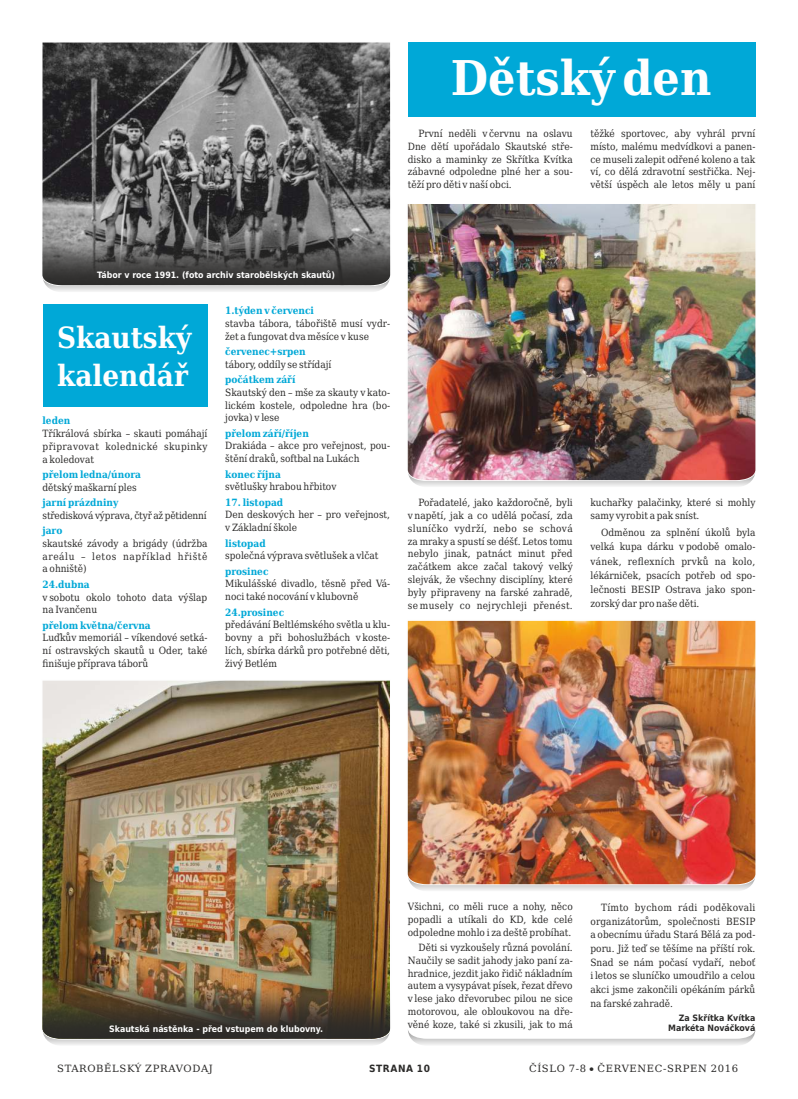
<style>
.page{position:relative;width:798px;height:1099px;background:#fff}
.page>*{position:absolute;margin:0;border:0;box-sizing:border-box;transform-origin:0 0}
.t1{font:700 47.88px "DejaVu Serif Condensed";color:#fefefe}
.t2{font:700 29.38px/37.9px "DejaVu Serif Condensed";color:#fefefe}
.t3{font:10px/12.8px "DejaVu Serif Condensed";color:#2b2a29;text-align:justify}
.t4{font:700 10px "DejaVu Serif Condensed";color:#00a8d7}
.t5{font:10px "DejaVu Serif";letter-spacing:.065em;color:#2b2a29}
.t6{font:700 10px "DejaVu Sans Condensed";letter-spacing:.06em;color:#2b2a29}
.t7{font:700 8.75px "DejaVu Sans Condensed";color:#fefefe}
.t8{font:700 8.75px/10.1px "DejaVu Sans Condensed";color:#2b2a29;text-align:right}
</style>
<div class="page">
<div style="left:43px;top:304px;width:164px;height:103px;background:#00a8d7"></div>
<svg style="left:47px;top:1040px;width:339px;height:5px"></svg>
<img style="left:43px;top:680px;width:347px;height:304px">
<img style="left:42px;top:984px;width:348px;height:54px">
<svg style="left:48px;top:287px;width:337px;height:5px"></svg>
<img style="left:42px;top:43px;width:348px;height:188px">
<img style="left:42px;top:231px;width:348px;height:54px">
<div style="left:407px;top:43px;width:348px;height:74px;background:#00a8d7"></div>
<svg style="left:413px;top:886px;width:337px;height:5px"></svg>
<img style="left:407px;top:621px;width:348px;height:263px">
<svg style="left:408px;top:1030px;width:347px;height:15px"></svg>
<svg style="left:413px;top:482px;width:337px;height:4px"></svg>
<img style="left:407px;top:204px;width:348px;height:276px">
<h1 class="t1" style="left:450px;top:58px;width:262px">Dětský den</h1>
<p class="t3" style="left:407px;top:128px;width:166px;text-indent:11px">První neděli v červnu na oslavu Dne dětí upořádalo Skautské stře&shy;disko a maminky ze Skřítka Kvítka zábavné odpoledne plné her a sou&shy;těží pro děti v naší obci.</p>
<p class="t3" style="left:590px;top:128px;width:166px">těžké sportovec, aby vyhrál první místo, malému medvídkovi a panen&shy;ce museli zalepit odřené koleno a tak ví, co dělá zdravotní sestřička. Nej&shy;větší úspěch ale letos měly u paní</p>
<p class="t7" style="left:97px;top:271px;width:239px">Tábor v roce 1991. (foto archiv starobělských skautů)</p>
<h2 class="t2" style="left:57px;top:322px;width:136px">Skautský kalendář</h2>
<p class="t4" style="left:43px;top:416px;width:29px">leden</p>
<p class="t3" style="left:43px;top:428px;width:166px">Tříkrálová sbírka – skauti pomáhají připravovat kolednické skupinky a koledovat</p>
<p class="t4" style="left:43px;top:470px;width:100px">přelom ledna/února</p>
<p class="t3" style="left:43px;top:481px;width:96px">dětský maškarní ples</p>
<p class="t4" style="left:43px;top:498px;width:77px">jarní prázdniny</p>
<p class="t3" style="left:43px;top:510px;width:166px">středisková výprava, čtyř až pětidenní</p>
<p class="t4" style="left:43px;top:526px;width:21px">jaro</p>
<p class="t3" style="left:43px;top:538px;width:166px">skautské závody a brigády (údržba areálu – letos například hřiště a ohniště)</p>
<p class="t4" style="left:43px;top:580px;width:49px">24.dubna</p>
<p class="t3" style="left:43px;top:591px;width:166px">v sobotu okolo tohoto data výšlap na Ivančenu</p>
<p class="t4" style="left:42px;top:621px;width:110px">přelom května/června</p>
<p class="t3" style="left:42px;top:632px;width:166px">Luďkův memoriál – víkendové setká&shy;ní ostravských skautů u Oder, také finišuje příprava táborů</p>
<p class="t4" style="left:225px;top:306px;width:90px">1.týden v červenci</p>
<p class="t3" style="left:225px;top:318px;width:166px">stavba tábora, tábořiště musí vydr&shy;žet a fungovat dva měsíce v kuse</p>
<p class="t4" style="left:225px;top:347px;width:82px">červenec+srpen</p>
<p class="t3" style="left:225px;top:358px;width:108px">tábory, oddíly se střídají</p>
<p class="t4" style="left:225px;top:375px;width:72px">počátkem září</p>
<p class="t3" style="left:225px;top:387px;width:166px">Skautský den – mše za skauty v kato&shy;lickém kostele, odpoledne hra (bo&shy;jovka) v lese</p>
<p class="t4" style="left:225px;top:429px;width:85px">přelom září/říjen</p>
<p class="t3" style="left:225px;top:440px;width:166px">Drakiáda – akce pro veřejnost, pou&shy;štění draků, softbal na Lukách</p>
<p class="t4" style="left:225px;top:470px;width:57px">konec října</p>
<p class="t3" style="left:225px;top:481px;width:113px">světlušky hrabou hřbitov</p>
<p class="t4" style="left:225px;top:498px;width:59px">17. listopad</p>
<p class="t3" style="left:225px;top:509px;width:166px">Den deskových her – pro veřejnost, v Základní škole</p>
<p class="t4" style="left:225px;top:539px;width:42px">listopad</p>
<p class="t3" style="left:225px;top:550px;width:155px">společná výprava světlušek a vlčat</p>
<p class="t4" style="left:225px;top:567px;width:45px">prosinec</p>
<p class="t3" style="left:225px;top:578px;width:166px">Mikulášské divadlo, těsně před Vá&shy;noci také nocování v klubovně</p>
<p class="t4" style="left:225px;top:608px;width:60px">24.prosinec</p>
<p class="t3" style="left:225px;top:619px;width:166px">předávání Beltlémského světla u klu&shy;bovny a při bohoslužbách v koste&shy;lích, sbírka dárků pro potřebné děti, živý Betlém</p>
<p class="t3" style="left:407px;top:497px;width:166px;text-indent:11px">Pořadatelé, jako každoročně, byli v napětí, jak a co udělá počasí, zda sluníčko vydrží, nebo se schová za mraky a spustí se déšť. Letos tomu nebylo jinak, patnáct minut před začátkem akce začal takový velký slejvák, že všechny disciplíny, které byly připraveny na farské zahradě, se musely co nejrychleji přenést.</p>
<p class="t3" style="left:590px;top:497px;width:166px">kuchařky palačinky, které si mohly samy vyrobit a pak sníst.</p>
<p class="t3" style="left:590px;top:526px;width:166px;line-height:14.1px;text-indent:11px">Odměnou za splnění úkolů byla velká kupa dárku v podobě omalo&shy;vánek, reflexních prvků na kolo, lékárniček, psacích potřeb od spo&shy;lečnosti BESIP Ostrava jako spon&shy;zorský dar pro naše děti.</p>
<p class="t7" style="left:109px;top:1024px;width:215px">Skautská nástěnka - před vstupem do klubovny.</p>
<p class="t3" style="left:407px;top:901px;width:166px">Všichni, co měli ruce a nohy, něco popadli a utíkali do KD, kde celé odpoledne mohlo i za deště probíhat.</p>
<p class="t3" style="left:407px;top:941px;width:166px;text-indent:11px">Děti si vyzkoušely různá povolání.<br>Naučily se sadit jahody jako paní za&shy;hradnice, jezdit jako řidič nákladním autem a vysypávat písek, řezat dřevo v lese jako dřevorubec pilou ne sice motorovou, ale obloukovou na dře&shy;věné koze, také si zkusili, jak to má</p>
<p class="t3" style="left:590px;top:901px;width:166px;line-height:13.8px;text-indent:11px">Tímto bychom rádi poděkovali organizátorům, společnosti BESIP a obecnímu úřadu Stará Bělá za pod&shy;poru. Již teď se těšíme na příští rok.<br>Snad se nám počasí vydaří, neboť i letos se sluníčko umoudřilo a celou akci jsme zakončili opékáním párků na farské zahradě.</p>
<p class="t8" style="left:668px;top:1013px;width:89px">Za Skřítka Kvítka<br>Markéta Nováčková</p>
<p class="t5" style="left:57px;top:1063px;width:157px">STAROBĚLSKÝ ZPRAVODAJ</p>
<p class="t6" style="left:369px;top:1063px;width:63px">STRANA 10</p>
<p class="t5" style="left:529px;top:1063px;width:210px">ČÍSLO 7-8 ČERVENEC-SRPEN 2016</p>
</div>
